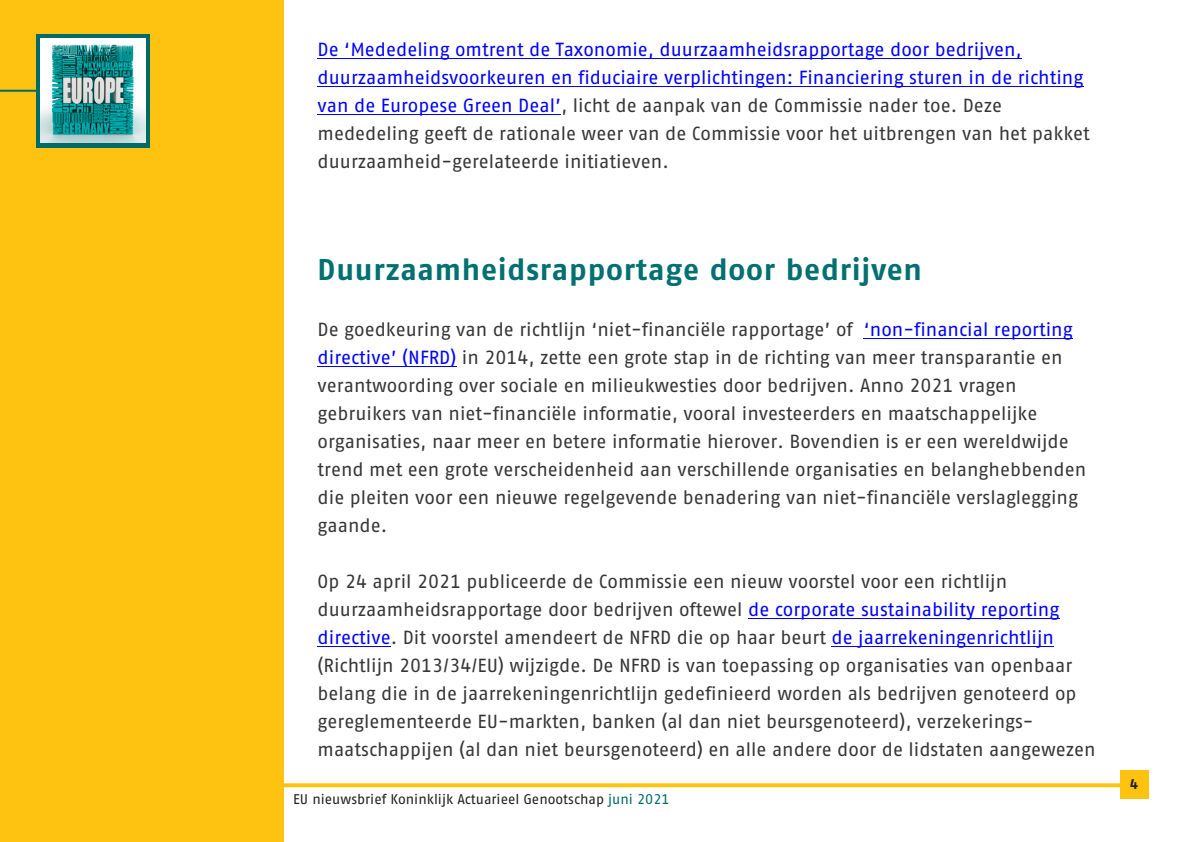
<style>
.page{position:relative;width:1191px;height:842px;background:#fff}
.page>*{position:absolute;margin:0;border:0;box-sizing:border-box;transform-origin:0 0}
.t1{font:700 30px "Fago OT";letter-spacing:.025em;color:#007070}
.t2{font:19px/28px "Fago OT";color:#373535}
.t3{font:19px/28px "Fago OT";color:#00f}
.t4{font:14px "Fago OT";color:#231f20}
.t5{font:700 14px "Fago OT";color:#231f20}
.s1{color:#373535}
.s2{color:#00f}
.s3{color:#006a69}
</style>
<div class="page">
<svg style="left:283px;top:783px;width:837px;height:4px;background:#fec621"></svg>
<div style="left:1120px;top:770px;width:28px;height:29px;background:#fec210"></div>
<div style="left:0;top:0;width:283px;height:842px;background:#fec210"></div>
<hr style="left:0;top:90px;width:36px;height:2px;background:#006a69">
<div style="left:36px;top:91px;width:114px;height:56px;background:#006a69"></div>
<div style="left:36px;top:34px;width:114px;height:57px;background:#006a69"></div>
<img style="left:41px;top:38px;width:104px;height:105px">
<hr style="left:317px;top:58px;width:705px;height:1px;background:#00f">
<hr style="left:317px;top:86px;width:766px;height:1px;background:#00f">
<hr style="left:317px;top:114px;width:244px;height:1px;background:#00f">
<hr style="left:863px;top:338px;width:210px;height:1px;background:#00f">
<hr style="left:317px;top:366px;width:139px;height:1px;background:#00f">
<hr style="left:748px;top:618px;width:311px;height:1px;background:#00f">
<hr style="left:317px;top:646px;width:74px;height:1px;background:#00f">
<hr style="left:831px;top:646px;width:223px;height:1px;background:#00f">
<p class="t3" style="left:318px;top:37px;width:773px">De ‘Mededeling omtrent de Taxonomie, duurzaamheidsrapportage door bedrijven, duurzaamheidsvoorkeuren en fiduciaire verplichtingen: Financiering sturen in de richting van de Europese Green Deal’<span class="s1">, licht de aanpak van de Commissie nader toe. Deze mededeling geeft de rationale weer van de Commissie voor het uitbrengen van het pakket duurzaamheid-gerelateerde initiatieven.</span></p>
<p class="t1" style="left:318px;top:258px;width:606px">Duurzaamheidsrapportage door bedrijven</p>
<p class="t2" style="left:318px;top:317px;width:770px">De goedkeuring van de richtlijn ‘niet-financiële rapportage’ of <span class="s2">‘non-financial reporting directive’ (NFRD)</span> in 2014, zette een grote stap in de richting van meer transparantie en verantwoording over sociale en milieukwesties door bedrijven. Anno 2021 vragen gebruikers van niet-financiële informatie, vooral investeerders en maatschappelijke organisaties, naar meer en betere informatie hierover. Bovendien is er een wereldwijde trend met een grote verscheidenheid aan verschillende organisaties en belanghebbenden die pleiten voor een nieuwe regelgevende benadering van niet-financiële verslaglegging gaande.</p>
<p class="t2" style="left:318px;top:569px;width:779px">Op 24 april 2021 publiceerde de Commissie een nieuw voorstel voor een richtlijn duurzaamheidsrapportage door bedrijven oftewel <span class="s2">de corporate sustainability reporting directive</span>. Dit voorstel amendeert de NFRD die op haar beurt <span class="s2">de jaarrekeningenrichtlijn </span>(Richtlijn 2013/34/EU) wijzigde. De NFRD is van toepassing op organisaties van openbaar belang die in de jaarrekeningenrichtlijn gedefinieerd worden als bedrijven genoteerd op gereglementeerde EU-markten, banken (al dan niet beursgenoteerd), verzekerings&shy;maatschappijen (al dan niet beursgenoteerd) en alle andere door de lidstaten aangewezen</p>
<p class="t4" style="left:293px;top:794px;width:378px">EU nieuwsbrief Koninklijk Actuarieel Genootschap <span class="s3">juni 2021</span></p>
<p class="t5" style="left:1130px;top:779px;width:10px">4</p>
</div>
